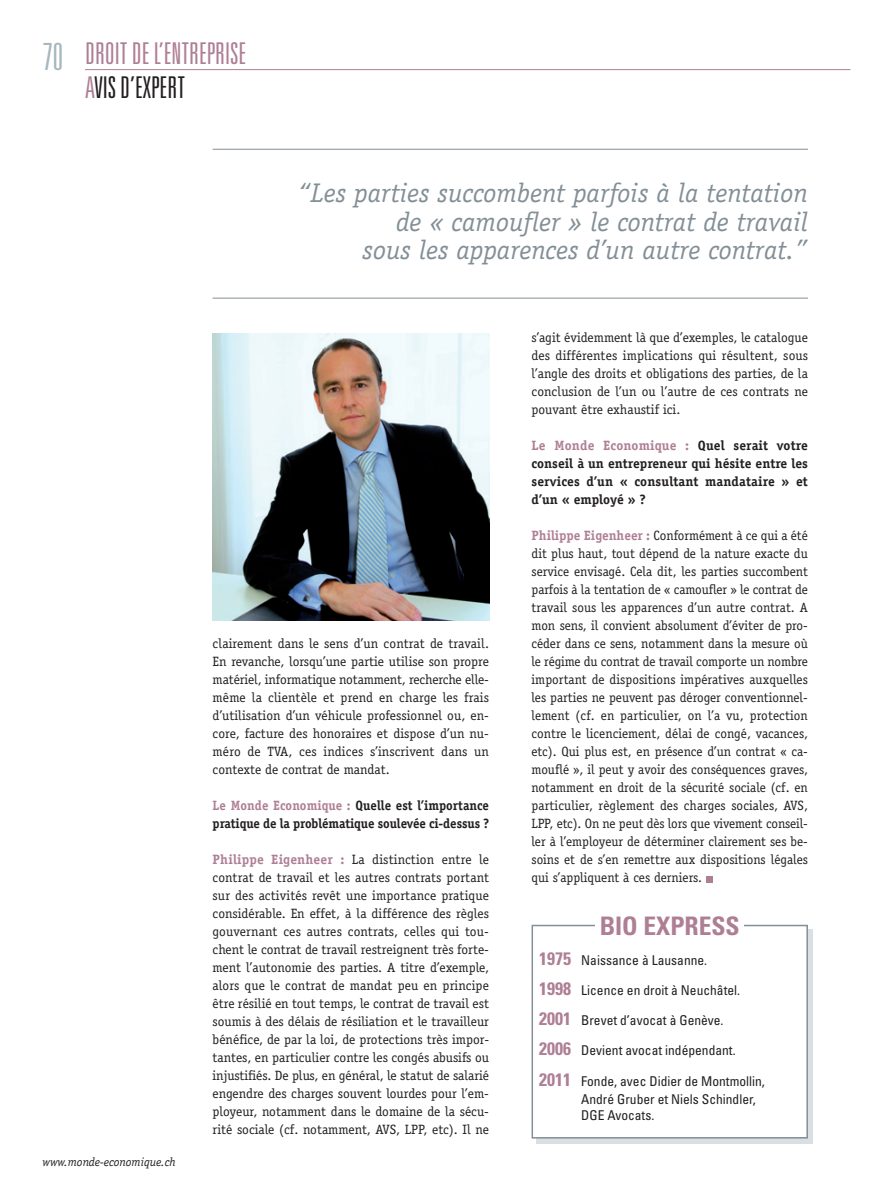
<style>
.page{position:relative;width:893px;height:1191px;background:#fff}
.page>*{position:absolute;margin:0;border:0;box-sizing:border-box;transform-origin:0 0}
.t1{font:300 ultra-condensed 30px "Univers";color:#ae7f94}
.t2{font:300 ultra-condensed 30px "Univers";color:#231f20}
.t3{font:italic 27px/28.5px "Officina Serif";color:#838f96;text-align:right}
.t4{font:700 condensed 25.5px "Univers";color:#ae7f94}
.t5{font:13.5px/18px "Officina Serif";color:#231f20;text-align:justify}
.t6{font:condensed 13.5px/18.3px "Univers";color:#231f20}
.t7{font:700 13.5px/18px "Officina Serif";letter-spacing:.005em;color:#231f20;text-align:justify}
.t8{font:700 13.5px/18px "Officina Serif";letter-spacing:.005em;color:#231f20;scale:.95 1}
.t9{font:italic 12px "Officina Serif";color:#231f20}
.s1{font-size:37.5px;color:#a8b7bf}
.s2{color:#ae7f94}
.s3{font-weight:700;color:#ae7f94}
.s4{font-weight:700;font-size:18px;color:#ae7f94}
</style>
<div class="page">
<hr style="left:85px;top:69px;width:765px;height:1px;background:#ae7f94">
<svg style="left:706px;top:876px;width:6px;height:6px"></svg>
<hr style="left:213px;top:149px;width:595px;height:1px;background:#838f96">
<hr style="left:213px;top:298px;width:595px;height:1px;background:#838f96">
<img style="left:213px;top:333px;width:276px;height:287px">
<div style="left:536px;top:929px;width:276px;height:214px;background:linear-gradient(to right,#dadfe3,#dadfe3)"></div>
<div style="left:533px;top:926px;width:273px;height:211px;background:#fff"></div>
<div style="left:531px;top:924px;width:277px;height:214px;border:2px solid #838f96"></div>
<div style="left:595px;top:916px;width:149px;height:28px;background:#fff"></div>
<h1 class="t1" style="left:43px;top:43px;width:205px"><span class="s1">70</span> DROIT DE L’ENTREPRISE</h1>
<h1 class="t2" style="left:85px;top:77px;width:102px"><span class="s2">A</span>VIS D’EXPERT</h1>
<p class="t9" style="left:43px;top:1157px;width:135px">www.monde-economique.ch</p>
<h2 class="t3" style="left:297px;top:181px;width:512px">“Les parties succombent parfois à la tentation de « camoufler » le contrat de travail<br>sous les apparences d’un autre contrat.”</h2>
<p class="t5" style="left:213px;top:636px;width:278px">clairement dans le sens d’un contrat de travail.<br>En revanche, lorsqu’une partie utilise son propre matériel, informatique notamment, recherche elle&shy;même la clientèle et prend en charge les frais d’utilisation d’un véhicule professionnel ou, en&shy;core, facture des honoraires et dispose d’un nu&shy;méro de TVA, ces indices s’inscrivent dans un contexte de contrat de mandat.</p>
<p class="t8" style="left:213px;top:798px;width:292px"><span class="s2">Le Monde Economique :</span> Quelle est l’importance pratique de la problématique soulevée ci-dessus ?</p>
<p class="t5" style="left:213px;top:852px;width:278px"><span class="s3">Philippe Eigenheer :</span> La distinction entre le contrat de travail et les autres contrats portant sur des activités revêt une importance pratique considérable. En effet, à la différence des règles gouvernant ces autres contrats, celles qui tou&shy;chent le contrat de travail restreignent très forte&shy;ment l’autonomie des parties. A titre d’exemple, alors que le contrat de mandat peu en principe être résilié en tout temps, le contrat de travail est soumis à des délais de résiliation et le travailleur bénéfice, de par la loi, de protections très impor&shy;tantes, en particulier contre les congés abusifs ou injustifiés. De plus, en général, le statut de salarié engendre des charges souvent lourdes pour l’em&shy;ployeur, notamment dans le domaine de la sécu&shy;rité sociale (cf. notamment, AVS, LPP, etc). Il ne</p>
<p class="t5" style="left:531px;top:330px;width:278px">s’agit évidemment là que d’exemples, le catalogue des différentes implications qui résultent, sous l’angle des droits et obligations des parties, de la conclusion de l’un ou l’autre de ces contrats ne pouvant être exhaustif ici.</p>
<p class="t7" style="left:531px;top:438px;width:278px"><span class="s2">Le Monde Economique :</span> Quel serait votre conseil à un entrepreneur qui hésite entre les services d’un « consultant mandataire » et d’un « employé » ?</p>
<p class="t5" style="left:531px;top:528px;width:278px"><span class="s3">Philippe Eigenheer :</span> Conformément à ce qui a été dit plus haut, tout dépend de la nature exacte du service envisagé. Cela dit, les parties succombent parfois à la tentation de « camoufler » le contrat de travail sous les apparences d’un autre contrat. A mon sens, il convient absolument d’éviter de pro&shy;céder dans ce sens, notamment dans la mesure où le régime du contrat de travail comporte un nombre important de dispositions impératives auxquelles les parties ne peuvent pas déroger conventionnel&shy;lement (cf. en particulier, on l’a vu, protection contre le licenciement, délai de congé, vacances, etc). Qui plus est, en présence d’un contrat « ca&shy;mouflé », il peut y avoir des conséquences graves, notamment en droit de la sécurité sociale (cf. en particulier, règlement des charges sociales, AVS, LPP, etc). On ne peut dès lors que vivement conseil&shy;ler à l’employeur de déterminer clairement ses be&shy;soins et de s’en remettre aux dispositions légales qui s’appliquent à ces derniers.</p>
<h3 class="t4" style="left:600px;top:916px;width:142px">BIO EXPRESS</h3>
<p class="t6" style="left:539px;top:952px;width:170px"><span class="s4">1975</span> Naissance à Lausanne.</p>
<p class="t6" style="left:539px;top:982px;width:203px"><span class="s4">1998</span> Licence en droit à Neuchâtel.</p>
<p class="t6" style="left:539px;top:1012px;width:186px"><span class="s4">2001</span> Brevet d’avocat à Genève.</p>
<p class="t6" style="left:539px;top:1042px;width:198px"><span class="s4">2006</span> Devient avocat indépendant.</p>
<p class="t6" style="left:581px;top:1072px;width:185px;text-indent:-42px"><span class="s4">2011</span> Fonde, avec Didier de Montmollin,<br>André Gruber et Niels Schindler,</p>
<p class="t6" style="left:581px;top:1107px;width:75px">DGE Avocats.</p>
</div>
